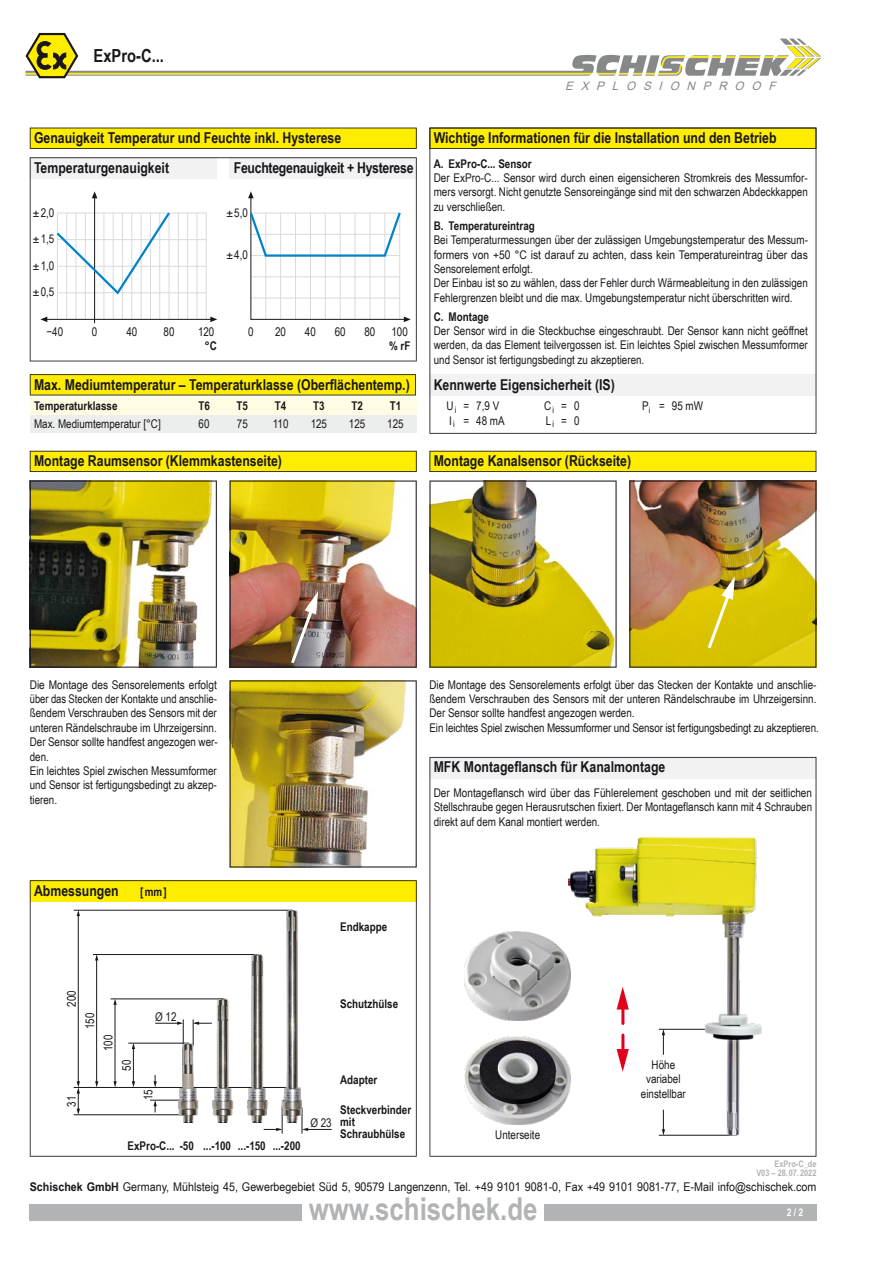
<style>
.page{position:relative;width:893px;height:1263px;background:#fff}
.page>*{position:absolute;margin:0;border:0;box-sizing:border-box;transform-origin:0 0}
.t1{font:700 31.5px "Arial Narrow";color:#b1b3b4}
.t2{font:700 18px "Arial Narrow";color:#1a171c}
.t3{font:700 15px "Arial Narrow";color:#1a171c}
.t4{font:700 15px "Arial Narrow";letter-spacing:-.02em;color:#1a171c}
.t5{font:12px/14.4px "Arial Narrow";color:#1a171c}
.t6{font:700 12px/12px "Arial Narrow";color:#1a171c}
.t7{font:12px "Arial Narrow";color:#1a171c;scale:1.09 1}
.t8{font:italic 11.7px "Arial";color:#87888a}
.t9{font:700 10.5px "Arial Narrow";color:#fff}
.t10{font:700 9px/9px "Arial Narrow";color:#b1b3b4;text-align:right}
.s1{font-weight:700}
</style>
<div class="page">
<svg style="left:26px;top:33px;width:795px;height:46px"></svg>
<svg style="left:30px;top:128px;width:387px;height:21px;background:#f0df01"></svg>
<svg style="left:30px;top:451px;width:387px;height:21px;background:#eedd02"></svg>
<svg style="left:429px;top:451px;width:387px;height:21px;background:#eedd01"></svg>
<svg style="left:30px;top:374px;width:386px;height:21px;background:#f0df01"></svg>
<div style="left:30px;top:398px;width:387px;height:17px;background:#fffce4"></div>
<div style="left:30px;top:415px;width:387px;height:18px;background:#eceded"></div>
<svg style="left:429px;top:128px;width:387px;height:306px"></svg>
<svg style="left:429px;top:757px;width:387px;height:400px"></svg>
<img style="left:30px;top:480px;width:187px;height:188px">
<img style="left:429px;top:480px;width:188px;height:188px">
<img style="left:230px;top:680px;width:187px;height:187px">
<svg style="left:30px;top:880px;width:387px;height:277px"></svg>
<hr style="left:129px;top:1043px;width:59px;height:1px;background:#1a171c">
<hr style="left:133px;top:1048px;width:1px;height:35px;background:#1a171c">
<svg style="left:132px;top:1043px;width:3px;height:6px"></svg>
<svg style="left:132px;top:1081px;width:3px;height:6px"></svg>
<svg style="left:302px;top:1108px;width:30px;height:25px"></svg>
<svg style="left:264px;top:1123px;width:19px;height:10px"></svg>
<hr style="left:74px;top:910px;width:218px;height:1px;background:#1a171c">
<hr style="left:94px;top:954px;width:164px;height:1px;background:#1a171c">
<hr style="left:111px;top:999px;width:112px;height:1px;background:#1a171c">
<hr style="left:78px;top:915px;width:1px;height:168px;background:#1a171c">
<svg style="left:77px;top:910px;width:3px;height:6px"></svg>
<hr style="left:96px;top:959px;width:1px;height:124px;background:#1a171c">
<svg style="left:95px;top:955px;width:3px;height:5px"></svg>
<svg style="left:95px;top:1081px;width:3px;height:6px"></svg>
<hr style="left:115px;top:1004px;width:1px;height:79px;background:#1a171c">
<svg style="left:113px;top:999px;width:4px;height:6px"></svg>
<svg style="left:113px;top:1081px;width:4px;height:6px"></svg>
<svg style="left:30px;top:157px;width:387px;height:204px"></svg>
<svg style="left:155px;top:1020px;width:24px;height:25px"></svg>
<img style="left:230px;top:480px;width:187px;height:188px">
<img style="left:629px;top:480px;width:187px;height:188px">
<svg style="left:248px;top:191px;width:163px;height:131px"></svg>
<svg style="left:54px;top:210px;width:118px;height:86px"></svg>
<img style="left:568px;top:837px;width:194px;height:298px">
<img style="left:465px;top:931px;width:106px;height:90px">
<img style="left:465px;top:1036px;width:106px;height:88px">
<svg style="left:151px;top:1100px;width:28px;height:12px"></svg>
<svg style="left:154px;top:1075px;width:3px;height:12px"></svg>
<hr style="left:74px;top:1087px;width:218px;height:1px;background:#1a171c">
<svg style="left:77px;top:1081px;width:3px;height:34px"></svg>
<img style="left:179px;top:910px;width:123px;height:213px">
<hr style="left:621px;top:1004px;width:3px;height:19px;background:#e2001a">
<svg style="left:617px;top:987px;width:12px;height:22px"></svg>
<hr style="left:621px;top:1035px;width:3px;height:20px;background:#e2001a">
<svg style="left:617px;top:1049px;width:12px;height:23px"></svg>
<div style="left:30px;top:1204px;width:272px;height:16px;background:#b1b3b4"></div>
<div style="left:544px;top:1204px;width:272px;height:16px;background:#b1b3b4"></div>
<h2 class="t2" style="left:94px;top:42px;width:72px">ExPro-C...</h2>
<p class="t8" style="left:565px;top:78px;width:216px">EXPLOSIONPROOF</p>
<p class="t3" style="left:34px;top:126px;width:309px">Genauigkeit Temperatur und Feuchte inkl. Hysterese</p>
<p class="t3" style="left:434px;top:126px;width:344px">Wichtige Informationen für die Installation und den Betrieb</p>
<p class="t3" style="left:34px;top:157px;width:137px">Temperaturgenauigkeit</p>
<p class="t4" style="left:234px;top:157px;width:181px">Feuchtegenauigkeit + Hysterese</p>
<p class="t5" style="left:33px;top:205px;width:23px">±2,0</p>
<p class="t5" style="left:33px;top:231px;width:23px">±1,5</p>
<p class="t5" style="left:33px;top:258px;width:23px">±1,0</p>
<p class="t5" style="left:33px;top:284px;width:23px">±0,5</p>
<p class="t5" style="left:226px;top:205px;width:23px">±5,0</p>
<p class="t5" style="left:226px;top:247px;width:23px">±4,0</p>
<p class="t5" style="left:46px;top:324px;width:18px">−40</p>
<p class="t5" style="left:92px;top:324px;width:7px">0</p>
<p class="t5" style="left:126px;top:324px;width:12px">40</p>
<p class="t5" style="left:164px;top:324px;width:12px">80</p>
<p class="t5" style="left:198px;top:324px;width:18px">120</p>
<p class="t5" style="left:248px;top:324px;width:7px">0</p>
<p class="t5" style="left:275px;top:324px;width:12px">20</p>
<p class="t5" style="left:305px;top:324px;width:12px">40</p>
<p class="t5" style="left:335px;top:324px;width:12px">60</p>
<p class="t5" style="left:364px;top:324px;width:12px">80</p>
<p class="t5" style="left:391px;top:324px;width:18px">100</p>
<p class="t6" style="left:205px;top:340px;width:13px">°C</p>
<p class="t6" style="left:389px;top:340px;width:23px">% rF</p>
<p class="t6" style="left:434px;top:157px;width:99px">A. ExPro-C... Sensor</p>
<p class="t5" style="left:434px;top:170px;width:376px;text-align:justify">Der ExPro-C... Sensor wird durch einen eigensicheren Stromkreis des Messumfor&shy;mers versorgt. Nicht genutzte Sensoreingänge sind mit den schwarzen Abdeckkappen zu verschließen.</p>
<p class="t6" style="left:434px;top:219px;width:103px">B. Temperatureintrag</p>
<p class="t5" style="left:434px;top:232px;width:376px">Bei Temperaturmessungen über der zulässigen Umgebungstemperatur des Messum&shy;formers von +50 °C ist darauf zu achten, dass kein Temperatureintrag über das Sensorelement erfolgt.<br>Der Einbau ist so zu wählen, dass der Fehler durch Wärmeableitung in den zulässigen Fehlergrenzen bleibt und die max. Umgebungstemperatur nicht überschritten wird.</p>
<p class="t6" style="left:434px;top:310px;width:57px">C. Montage</p>
<p class="t5" style="left:434px;top:323px;width:376px;text-align:justify">Der Sensor wird in die Steckbuchse eingeschraubt. Der Sensor kann nicht geöffnet werden, da das Element teilvergossen ist. Ein leichtes Spiel zwischen Messumformer und Sensor ist fertigungsbedingt zu akzeptieren.</p>
<p class="t3" style="left:34px;top:373px;width:377px">Max. Mediumtemperatur – Temperaturklasse (Oberflächentemp.)</p>
<p class="t3" style="left:434px;top:373px;width:183px">Kennwerte Eigensicherheit (IS)</p>
<p class="t6" style="left:34px;top:400px;width:85px">Temperaturklasse</p>
<p class="t6" style="left:198px;top:400px;width:13px">T6</p>
<p class="t6" style="left:237px;top:400px;width:13px">T5</p>
<p class="t6" style="left:275px;top:400px;width:13px">T4</p>
<p class="t6" style="left:313px;top:400px;width:13px">T3</p>
<p class="t6" style="left:351px;top:400px;width:13px">T2</p>
<p class="t6" style="left:390px;top:400px;width:13px">T1</p>
<p class="t5" style="left:34px;top:416px;width:128px">Max. Mediumtemperatur [°C]</p>
<p class="t5" style="left:199px;top:416px;width:12px">60</p>
<p class="t5" style="left:237px;top:416px;width:12px">75</p>
<p class="t5" style="left:273px;top:416px;width:17px">110</p>
<p class="t5" style="left:311px;top:416px;width:18px">125</p>
<p class="t5" style="left:349px;top:416px;width:18px">125</p>
<p class="t5" style="left:387px;top:416px;width:18px">125</p>
<p class="t3" style="left:34px;top:449px;width:250px">Montage Raumsensor (Klemmkastenseite)</p>
<p class="t5" style="left:446px;top:399px;width:60px">U<sub>i</sub> = 7,9 V<br>I<sub>i</sub> = 48 mA</p>
<p class="t5" style="left:544px;top:399px;width:37px">C<sub>i</sub> = 0<br>L<sub>i</sub> = 0</p>
<p class="t5" style="left:642px;top:399px;width:62px">P<sub>i</sub> = 95 mW</p>
<p class="t3" style="left:434px;top:449px;width:199px">Montage Kanalsensor (Rückseite)</p>
<p class="t5" style="left:30px;top:677px;width:189px">Die Montage des Sensorelements erfolgt über das Stecken der Kontakte und anschlie&shy;ßendem Verschrauben des Sensors mit der unteren Rändelschraube im Uhrzeigersinn.<br>Der Sensor sollte handfest angezogen wer&shy;den.<br>Ein leichtes Spiel zwischen Messumformer und Sensor ist fertigungsbedingt zu akzep&shy;tieren.</p>
<p class="t5" style="left:429px;top:677px;width:391px">Die Montage des Sensorelements erfolgt über das Stecken der Kontakte und anschlie&shy;ßendem Verschrauben des Sensors mit der unteren Rändelschraube im Uhrzeigersinn.<br>Der Sensor sollte handfest angezogen werden.<br>Ein leichtes Spiel zwischen Messumformer und Sensor ist fertigungsbedingt zu akzeptieren.</p>
<p class="t3" style="left:434px;top:756px;width:233px">MFK Montageflansch für Kanalmontage</p>
<p class="t5" style="left:434px;top:785px;width:380px;text-align:justify">Der Montageflansch wird über das Fühlerelement geschoben und mit der seitlichen Stellschraube gegen Herausrutschen fixiert. Der Montageflansch kann mit 4 Schrauben direkt auf dem Kanal montiert werden.</p>
<p class="t3" style="left:34px;top:879px;width:86px">Abmessungen</p>
<p class="t6" style="left:140px;top:885px;width:28px">[mm]</p>
<p class="t6" style="left:340px;top:920px;width:49px">Endkappe</p>
<p class="t5" style="left:64px;top:1007px;width:18px;rotate:-90deg">200</p>
<p class="t5" style="left:82px;top:1029px;width:18px;rotate:-90deg">150</p>
<p class="t5" style="left:101px;top:1051px;width:18px;rotate:-90deg">100</p>
<p class="t5" style="left:119px;top:1071px;width:12px;rotate:-90deg">50</p>
<p class="t5" style="left:64px;top:1106px;width:12px;rotate:-90deg">31</p>
<p class="t5" style="left:155px;top:1009px;width:23px">Ø 12</p>
<p class="t5" style="left:141px;top:1100px;width:12px;rotate:-90deg">15</p>
<p class="t6" style="left:128px;top:1139px;width:175px">ExPro-C... -50 ...-100 ...-150 ...-200</p>
<p class="t6" style="left:340px;top:997px;width:59px">Schutzhülse</p>
<p class="t5" style="left:310px;top:1115px;width:23px">Ø 23</p>
<p class="t6" style="left:340px;top:1074px;width:39px">Adapter</p>
<p class="t6" style="left:340px;top:1103px;width:73px">Steckverbinder mit<br>Schraubhülse</p>
<p class="t5" style="left:495px;top:1127px;width:46px">Unterseite</p>
<p class="t5" style="left:641px;top:1057px;width:46px;text-align:center">Höhe variabel einstellbar</p>
<p class="t10" style="left:756px;top:1159px;width:62px">ExPro-C_de<br>V03 – 28.07.2022</p>
<p class="t7" style="left:30px;top:1178px;width:723px"><span class="s1">Schischek GmbH</span> Germany, Mühlsteig 45, Gewerbegebiet Süd 5, 90579 Langenzenn, Tel. +49 9101 9081-0, Fax +49 9101 9081-77, E-Mail info@schischek.com</p>
<h1 class="t1" style="left:309px;top:1185px;width:230px">www.schischek.de</h1>
<p class="t9" style="left:787px;top:1204px;width:18px">2 / 2</p>
</div>
